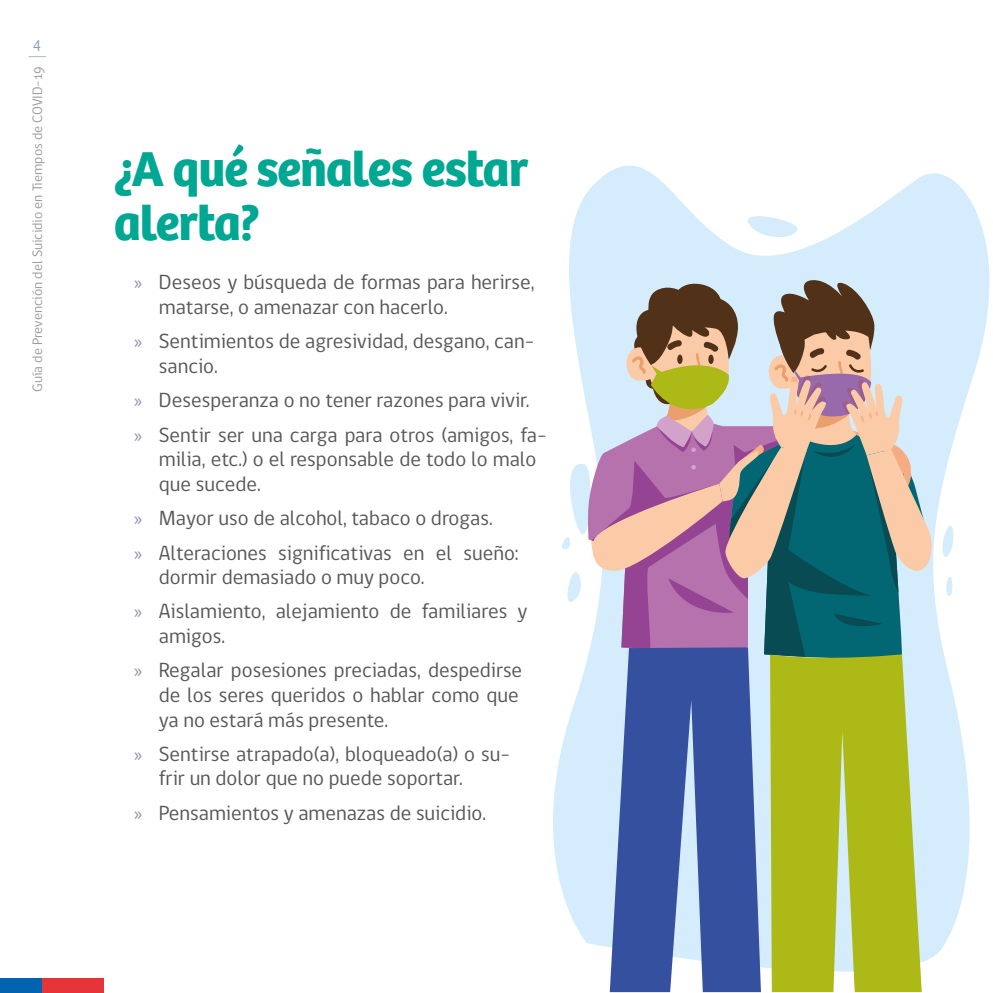
<style>
.page{position:relative;width:993px;height:993px;background:#fff}
.page>*{position:absolute;margin:0;border:0;box-sizing:border-box;transform-origin:0 0}
.t1{font:700 50.75px/54.2px "Bree";letter-spacing:-.025em;color:#00a792}
.t2{font:21px/24.5px "gob CL";color:#575756}
.t3{font:15.75px "gob CL";color:#859fba}
.t4{font:14px "gob CL";color:#9d9d9c}
.s1{font-family:"Myriad Pro";font-size:19.25px;color:#8c8aa9}
</style>
<div class="page">
<div style="left:0;top:977px;width:43px;height:15px;background:#0063af"></div>
<div style="left:43px;top:977px;width:61px;height:15px;background:#e73439"></div>
<svg style="left:29px;top:56px;width:17px;height:1px"></svg>
<svg style="left:553px;top:165px;width:437px;height:827px;fill:#d4ecfb"></svg>
<svg style="left:939px;top:513px;width:16px;height:85px"></svg>
<svg style="left:727px;top:205px;width:77px;height:36px"></svg>
<svg style="left:609px;top:656px;width:151px;height:336px;background:#556fb0"></svg>
<svg style="left:769px;top:656px;width:152px;height:336px;background:#b2bf34"></svg>
<svg style="left:557px;top:278px;width:376px;height:378px;background:#a7a5ac"></svg>
<p class="t3" style="left:33px;top:35px;width:10px">4</p>
<p class="t4" style="left:28px;top:392px;width:327px;rotate:-90deg">Guía de Prevención del Suicidio en Tiempos de COVID-19</p>
<h1 class="t1" style="left:114px;top:142px;width:415px">¿A qué señales estar alerta?</h1>
<p class="t2" style="left:159px;top:270px;width:377px;text-indent:-25px"><span class="s1">»</span> Deseos y búsqueda de formas para herirse, matarse, o amenazar con hacerlo.</p>
<p class="t2" style="left:159px;top:329px;width:377px;text-indent:-25px"><span class="s1">»</span> Sentimientos de agresividad, desgano, can&shy;sancio.</p>
<p class="t2" style="left:134px;top:383px;width:414px;line-height:34.5px"><span class="s1">»</span> Desesperanza o no tener razones para vivir.<br><span class="s1">»</span> Sentir ser una carga para otros (amigos, fa-</p>
<p class="t2" style="left:159px;top:447px;width:379px">milia, etc.) o el responsable de todo lo malo que sucede.</p>
<p class="t2" style="left:134px;top:501px;width:386px;line-height:34.5px"><span class="s1">»</span> Mayor uso de alcohol, tabaco o drogas.<br><span class="s1">»</span> Alteraciones significativas en el sueño:</p>
<p class="t2" style="left:134px;top:560px;width:395px;line-height:34.5px;text-indent:25px">dormir demasiado o muy poco.<br><span class="s1">»</span> Aislamiento, alejamiento de familiares y</p>
<p class="t2" style="left:134px;top:619px;width:389px;line-height:34.5px;text-indent:25px">amigos.<br><span class="s1">»</span> Regalar posesiones preciadas, despedirse</p>
<p class="t2" style="left:159px;top:683px;width:361px">de los seres queridos o hablar como que ya no estará más presente.</p>
<p class="t2" style="left:159px;top:742px;width:352px;text-indent:-25px"><span class="s1">»</span> Sentirse atrapado(a), bloqueado(a) o su&shy;frir un dolor que no puede soportar.</p>
<p class="t2" style="left:134px;top:800px;width:353px"><span class="s1">»</span> Pensamientos y amenazas de suicidio.</p>
</div>
